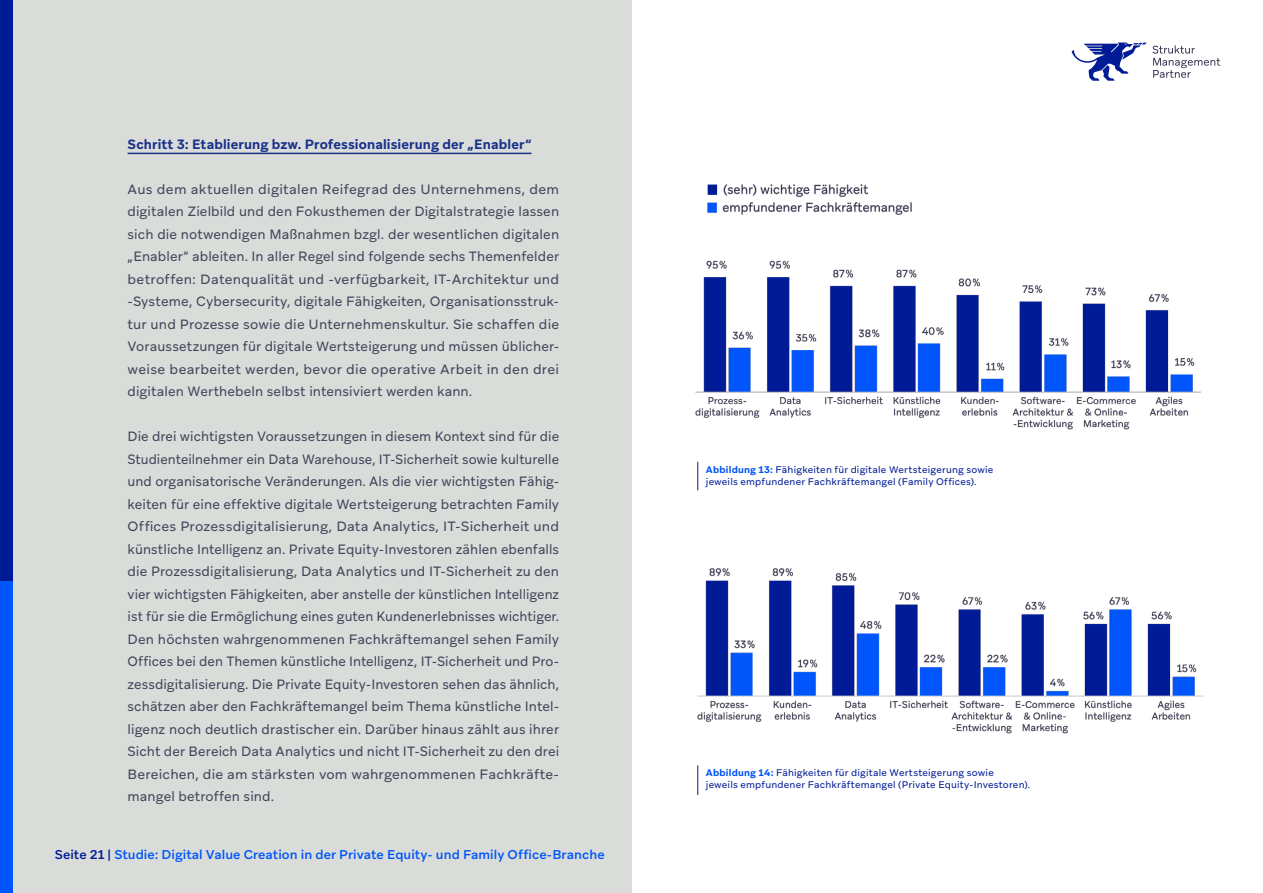
<style>
.page{position:relative;width:1263px;height:893px;background:#fff}
.page>*{position:absolute;margin:0;border:0;box-sizing:border-box;transform-origin:0 0}
.t1{font:13.5px/22.5px "Aribau Grotesk";letter-spacing:.01em;color:#373754;text-align:justify}
.t2{font:700 13.5px "Aribau Grotesk";letter-spacing:.01em;color:#001b96}
.t3{font:500 12.75px "Aribau Grotesk";letter-spacing:.005em;color:#0055fa}
.t4{font:9.6px/12px "Aribau Grotesk";letter-spacing:.02em;color:#001b96}
.s1{color:#001b96}
.s2{font-weight:700;color:#0055fa}
</style>
<div class="page">
<svg style="left:1071px;top:43px;width:149px;height:38px"></svg>
<img style="left:707px;top:184px;width:205px;height:31px">
<img style="left:697px;top:568px;width:506px;height:166px">
<img style="left:695px;top:260px;width:507px;height:170px">
<div style="left:0;top:0;width:631px;height:893px;background:#d9dcd9"></div>
<svg style="left:697px;top:462px;width:1px;height:28px"></svg>
<hr style="left:697px;top:765px;width:1px;height:30px;background:#001b96">
<div style="left:0;top:580px;width:13px;height:313px;background:#0055fa"></div>
<div style="left:0;top:0;width:13px;height:580px;background:#001b96"></div>
<p class="t2" style="left:128px;top:135px;width:405px">Schritt 3: Etablierung bzw. Professionalisierung der „Enabler“</p>
<p class="t1" style="left:128px;top:178px;width:433px">Aus dem aktuellen digitalen Reifegrad des Unternehmens, dem digitalen Zielbild und den Fokusthemen der Digitalstrategie lassen sich die notwendigen Maßnahmen bzgl. der wesentlichen digitalen „Enabler“ ableiten. In aller Regel sind folgende sechs Themenfelder betroffen: Datenqualität und -verfügbarkeit, IT-Architektur und -Systeme, Cybersecurity, digitale Fähigkeiten, Organisationsstruk&shy;tur und Prozesse sowie die Unternehmenskultur. Sie schaffen die Voraussetzungen für digitale Wertsteigerung und müssen üblicher&shy;weise bearbeitet werden, bevor die operative Arbeit in den drei digitalen Werthebeln selbst intensiviert werden kann.</p>
<p class="t1" style="left:128px;top:425px;width:433px">Die drei wichtigsten Voraussetzungen in diesem Kontext sind für die Studienteilnehmer ein Data Warehouse, IT-Sicherheit sowie kulturelle und organisatorische Veränderungen. Als die vier wichtigsten Fähig&shy;keiten für eine effektive digitale Wertsteigerung betrachten Family Offices Prozessdigitalisierung, Data Analytics, IT-Sicherheit und künstliche Intelligenz an. Private Equity-Investoren zählen ebenfalls die Prozessdigitalisierung, Data Analytics und IT-Sicherheit zu den vier wichtigsten Fähigkeiten, aber anstelle der künstlichen Intelligenz ist für sie die Ermöglichung eines guten Kundenerlebnisses wichtiger.<br>Den höchsten wahrgenommenen Fachkräftemangel sehen Family Offices bei den Themen künstliche Intelligenz, IT-Sicherheit und Pro&shy;zessdigitalisierung. Die Private Equity-Investoren sehen das ähnlich, schätzen aber den Fachkräftemangel beim Thema künstliche Intel&shy;ligenz noch deutlich drastischer ein. Darüber hinaus zählt aus ihrer Sicht der Bereich Data Analytics und nicht IT-Sicherheit zu den drei Bereichen, die am stärksten vom wahrgenommenen Fachkräfte&shy;mangel betroffen sind.</p>
<p class="t3" style="left:55px;top:846px;width:551px"><span class="s1">Seite 21 |</span> Studie: Digital Value Creation in der Private Equity- und Family Office-Branche</p>
<p class="t4" style="left:706px;top:463px;width:289px"><span class="s2">Abbildung 13:</span> Fähigkeiten für digitale Wertsteigerung sowie jeweils empfundener Fachkräftemangel (Family Offices).</p>
<p class="t4" style="left:706px;top:767px;width:326px"><span class="s2">Abbildung 14:</span> Fähigkeiten für digitale Wertsteigerung sowie<br>jeweils empfundener Fachkräftemangel (Private Equity-Investoren).</p>
</div>
